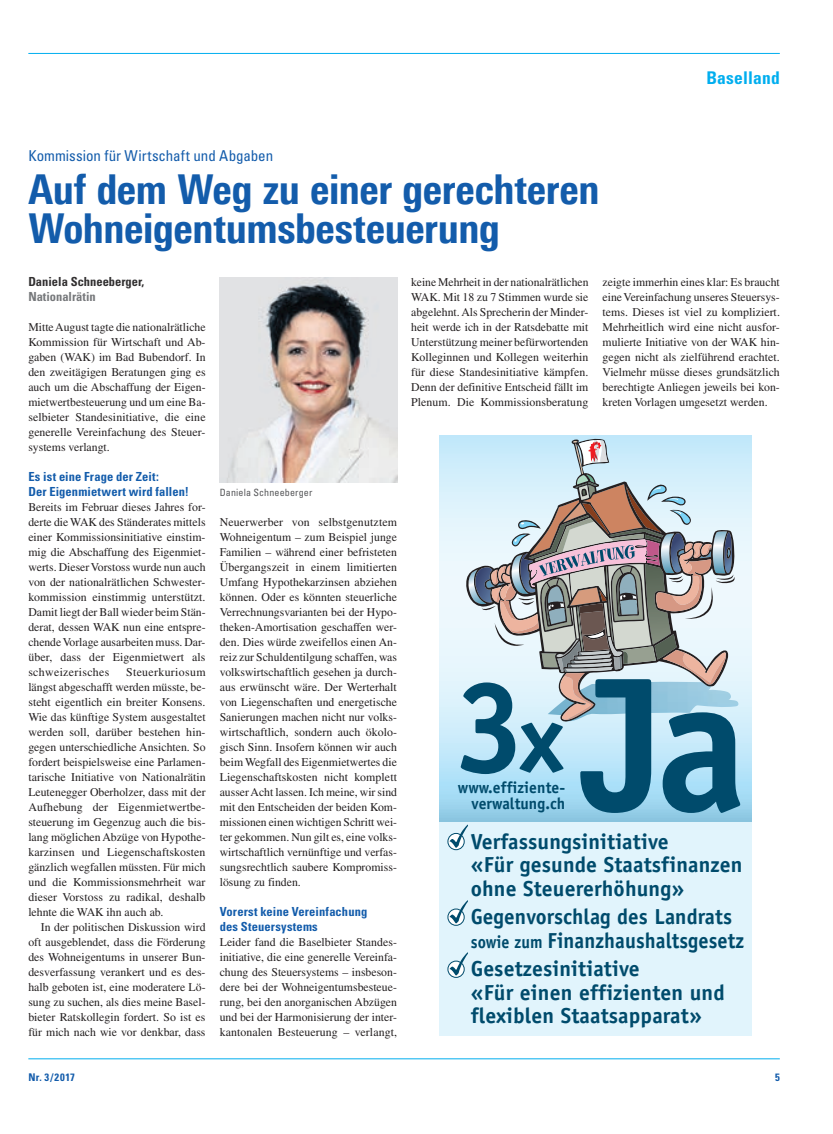
<style>
.page{position:relative;width:833px;height:1134px;background:#fff}
.page>*{position:absolute;margin:0;border:0;box-sizing:border-box;transform-origin:0 0}
.t1{font:800 41.25px/38.8px "Linotype Univers 720 Cn";letter-spacing:-.01em;color:#135cab}
.t2{font:700 21.75px/23.4px "Officina Sans";letter-spacing:.005em;color:#004b6c}
.t3{font:700 condensed 17.5px "Univers LT Std";letter-spacing:.01em;color:#00aeef}
.t4{font:700 16.12px/16.1px "Officina Sans";letter-spacing:.005em;color:#004b6c;text-align:right}
.t5{font:condensed 15px "Univers LT Std";color:#135cab}
.t6{font:700 condensed 12.5px/15px "Univers LT Std";letter-spacing:.01em;color:#135cab}
.t7{font:700 condensed 12.5px "Univers LT Std";color:#312f30}
.t8{font:700 condensed 12.5px "Univers LT Std";color:#76787b}
.t9{font:11.88px/15px "Times LT Std";color:#231f20;text-align:justify}
.t10{font:700 condensed 10.62px "Univers LT Std";letter-spacing:.05em;color:#135cab}
.t11{font:condensed 10px "Univers LT Std";letter-spacing:.015em;color:#57585a}
.s1{font-size:17.75px}
</style>
<div class="page">
<hr style="left:28px;top:53px;width:752px;height:1px;background:#00aeef">
<hr style="left:28px;top:1058px;width:752px;height:1px;background:#00aeef">
<img style="left:220px;top:278px;width:177px;height:204px">
<div style="left:439px;top:819px;width:312px;height:217px;background:#e1f4fc"></div>
<svg style="left:439px;top:436px;width:312px;height:385px;background:#cae8f6"></svg>
<svg style="left:461px;top:440px;width:279px;height:373px;background:#a0b6c0"></svg>
<div style="left:448px;top:833px;width:16px;height:17px;background:#135977;border-radius:50%"></div>
<div style="left:447px;top:833px;width:17px;height:17px;border:1px solid #004b6c;border-radius:50%"></div>
<svg style="left:449px;top:824px;width:19px;height:24px"></svg>
<div style="left:447px;top:908px;width:17px;height:18px;border:1px solid #004b6c;border-radius:50%"></div>
<svg style="left:449px;top:900px;width:19px;height:23px"></svg>
<div style="left:447px;top:961px;width:17px;height:17px;border:1px solid #004b6c;border-radius:50%"></div>
<svg style="left:449px;top:952px;width:19px;height:23px"></svg>
<h3 class="t3" style="left:706px;top:67px;width:75px">Baselland</h3>
<p class="t5" style="left:28px;top:147px;width:246px">Kommission für Wirtschaft und Abgaben</p>
<h1 class="t1" style="left:28px;top:169px;width:573px">Auf dem Weg zu einer gerechteren<br>Wohneigentumsbesteuerung</h1>
<p class="t7" style="left:28px;top:273px;width:117px">Daniela Schneeberger,</p>
<p class="t8" style="left:28px;top:288px;width:69px">Nationalrätin</p>
<p class="t9" style="left:28px;top:319px;width:179px">Mitte August tagte die nationalrätliche Kommission für Wirtschaft und Ab&shy;gaben (WAK) im Bad Bubendorf. In den zweitägigen Beratungen ging es auch um die Abschaffung der Eigen&shy;mietwertbesteuerung und um eine Ba&shy;selbieter Standesinitiative, die eine generelle Vereinfachung des Steuer&shy;systems verlangt.</p>
<p class="t6" style="left:28px;top:468px;width:162px">Es ist eine Frage der Zeit:<br>Der Eigenmietwert wird fallen!</p>
<p class="t9" style="left:28px;top:499px;width:179px">Bereits im Februar dieses Jahres for&shy;derte die WAK des Ständerates mittels einer Kommissionsinitiative einstim&shy;mig die Abschaffung des Eigenmiet&shy;werts. Dieser Vorstoss wurde nun auch von der nationalrätlichen Schwester&shy;kommission einstimmig unterstützt.<br>Damit liegt der Ball wieder beim Stän&shy;derat, dessen WAK nun eine entspre&shy;chende Vorlage ausarbeiten muss. Dar&shy;über, dass der Eigenmietwert als schweizerisches</p>
<p class="t9" style="left:411px;top:274px;width:179px">keine Mehrheit in der nationalrätlichen WAK. Mit 18 zu 7 Stimmen wurde sie abgelehnt. Als Sprecherin der Minder&shy;heit werde ich in der Ratsdebatte mit Unterstützung meiner befürwortenden Kolleginnen und Kollegen weiterhin für diese Standesinitiative kämpfen.<br>Denn der definitive Entscheid fällt im Plenum. Die Kommissionsberatung</p>
<p class="t9" style="left:602px;top:274px;width:179px">zeigte immerhin eines klar: Es braucht eine Vereinfachung unseres Steuersys&shy;tems. Dieses ist viel zu kompliziert.<br>Mehrheitlich wird eine nicht ausfor&shy;mulierte Initiative von der WAK hin&shy;gegen nicht als zielführend erachtet.<br>Vielmehr müsse dieses grundsätzlich berechtigte Anliegen jeweils bei kon&shy;kreten Vorlagen umgesetzt werden.</p>
<p class="t11" style="left:220px;top:486px;width:94px">Daniela Schneeberger</p>
<p class="t9" style="left:220px;top:514px;width:179px">Neuerwerber von selbstgenutztem Wohneigentum – zum Beispiel junge Familien – während einer befristeten Übergangszeit in einem limitierten Umfang Hypothekarzinsen abziehen können. Oder es könnten steuerliche Verrechnungsvarianten bei der Hypo&shy;theken-Amortisation geschaffen wer&shy;den. Dies würde zweifellos einen An&shy;reiz zur Schuldentilgung schaffen, was volkswirtschaftlich gesehen ja durch&shy;aus erwünscht wäre. Der Werterhalt von Liegenschaften und energetische Sanierungen machen nicht nur volks&shy;wirtschaftlich, sondern auch ökolo&shy;gisch Sinn. Insofern können wir auch beim Wegfall des Eigenmietwertes die Liegenschaftskosten nicht komplett ausser Acht lassen. Ich meine, wir sind mit den Entscheiden der beiden Kom&shy;missionen einen wichtigen Schritt wei&shy;ter gekommen. Nun gilt es, eine volks&shy;wirtschaftlich vernünftige und verfas&shy;sungsrechtlich saubere Kompromiss&shy;lösung zu finden.</p>
<p class="t6" style="left:220px;top:903px;width:149px">Vorerst keine Vereinfachung des Steuersystems</p>
<p class="t9" style="left:220px;top:934px;width:179px">Leider fand die Baselbieter Standes&shy;initiative, die eine generelle Vereinfa&shy;chung des Steuersystems – insbeson&shy;dere bei der Wohneigentumsbesteue&shy;rung, bei den anorganischen Abzügen und bei der Harmonisierung der inter&shy;kantonalen Besteuerung – verlangt,</p>
<p class="t9" style="left:28px;top:664px;width:179px;text-indent:98px">Steuerkuriosum längst abgeschafft werden müsste, be&shy;steht eigentlich ein breiter Konsens.<br>Wie das künftige System ausgestaltet werden soll, darüber bestehen hin&shy;gegen unterschiedliche Ansichten. So fordert beispielsweise eine Parlamen&shy;tarische Initiative von Nationalrätin Leutenegger Oberholzer, dass mit der Aufhebung der Eigenmietwertbe&shy;steuerung im Gegenzug auch die bis&shy;lang möglichen Abzüge von Hypothe&shy;karzinsen und Liegenschaftskosten gänzlich wegfallen müssten. Für mich und die Kommissionsmehrheit war dieser Vorstoss zu radikal, deshalb lehnte die WAK ihn auch ab.</p>
<p class="t9" style="left:28px;top:919px;width:179px;text-indent:12px">In der politischen Diskussion wird oft ausgeblendet, dass die Förderung des Wohneigentums in unserer Bun&shy;desverfassung verankert und es des&shy;halb geboten ist, eine moderatere Lö&shy;sung zu suchen, als dies meine Basel&shy;bieter Ratskollegin fordert. So ist es für mich nach wie vor denkbar, dass</p>
<h3 class="t4" style="left:458px;top:779px;width:109px">www.effiziente&shy;verwaltung.ch</h3>
<h2 class="t2" style="left:471px;top:830px;width:273px">Verfassungsinitiative<br>«Für gesunde Staatsfinanzen ohne Steuererhöhung»</h2>
<h2 class="t2" style="left:471px;top:905px;width:275px">Gegenvorschlag des Landrats <span class="s1">sowie zum</span> Finanzhaushaltsgesetz</h2>
<h2 class="t2" style="left:471px;top:957px;width:255px">Gesetzesinitiative<br>«Für einen effizienten und flexiblen Staatsapparat»</h2>
<p class="t10" style="left:28px;top:1070px;width:48px">Nr. 3/2017</p>
<p class="t10" style="left:775px;top:1070px;width:6px">5</p>
</div>
